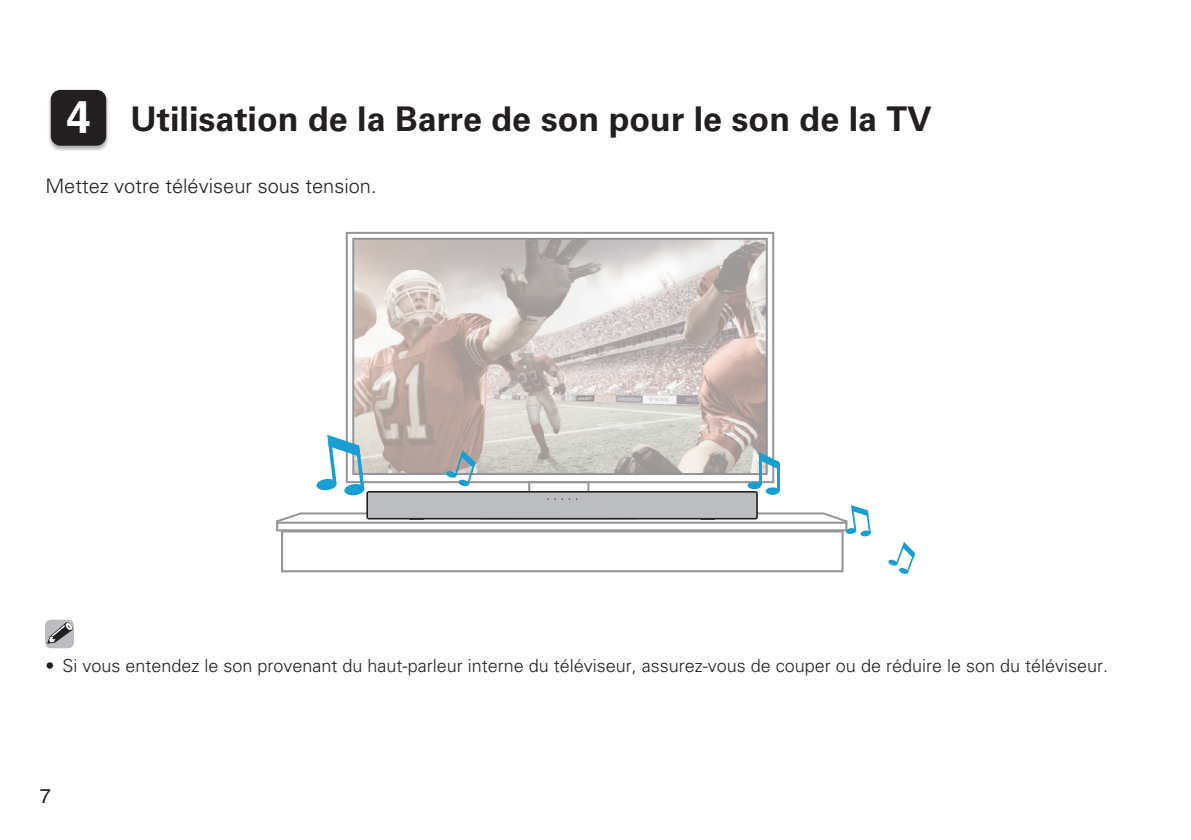
<style>
.page{position:relative;width:1191px;height:840px;background:#fff}
.page>*{position:absolute;margin:0;border:0;box-sizing:border-box;transform-origin:0 0}
.t1{font:700 34px "Univers LTCYR 65";color:#231f20}
.t2{font:300 20px "Univers LTCYR 45";color:#231f20}
.t3{font:20px "Helvetica LT Std";color:#231f20}
.t4{font:300 18px "Univers LTCYR 45";color:#231f20}
.s1{font-family:"Helvetica LT Std";font-size:44.8px;color:#fff}
.s2{font-family:"Univers LT Std"}
</style>
<div class="page">
<img style="left:48px;top:89px;width:61px;height:62px">
<div style="left:51px;top:90px;width:55px;height:55px;background:#231f20;border-radius:9px"></div>
<div style="left:51px;top:90px;width:55px;height:56px;border:1px solid #231f20;border-radius:9px"></div>
<svg style="left:346px;top:232px;width:428px;height:202px"></svg>
<svg style="left:352px;top:238px;width:415px;height:196px;background:#cec5c1"></svg>
<svg style="left:276px;top:434px;width:595px;height:138px"></svg>
<svg style="left:888px;top:542px;width:27px;height:31px"></svg>
<svg style="left:45px;top:619px;width:29px;height:28px"></svg>
<h1 class="t1" style="left:66px;top:95px;width:867px"><span class="s1">4</span> Utilisation de la Barre de son pour le son de la TV</h1>
<p class="t2" style="left:45px;top:173px;width:333px">Mettez votre téléviseur sous tension.</p>
<p class="t4" style="left:45px;top:653px;width:1064px"><span class="s2">•</span> Si vous entendez le son provenant du haut-parleur interne du téléviseur, assurez-vous de couper ou de réduire le son du téléviseur.</p>
<p class="t3" style="left:40px;top:784px;width:13px">7</p>
</div>
